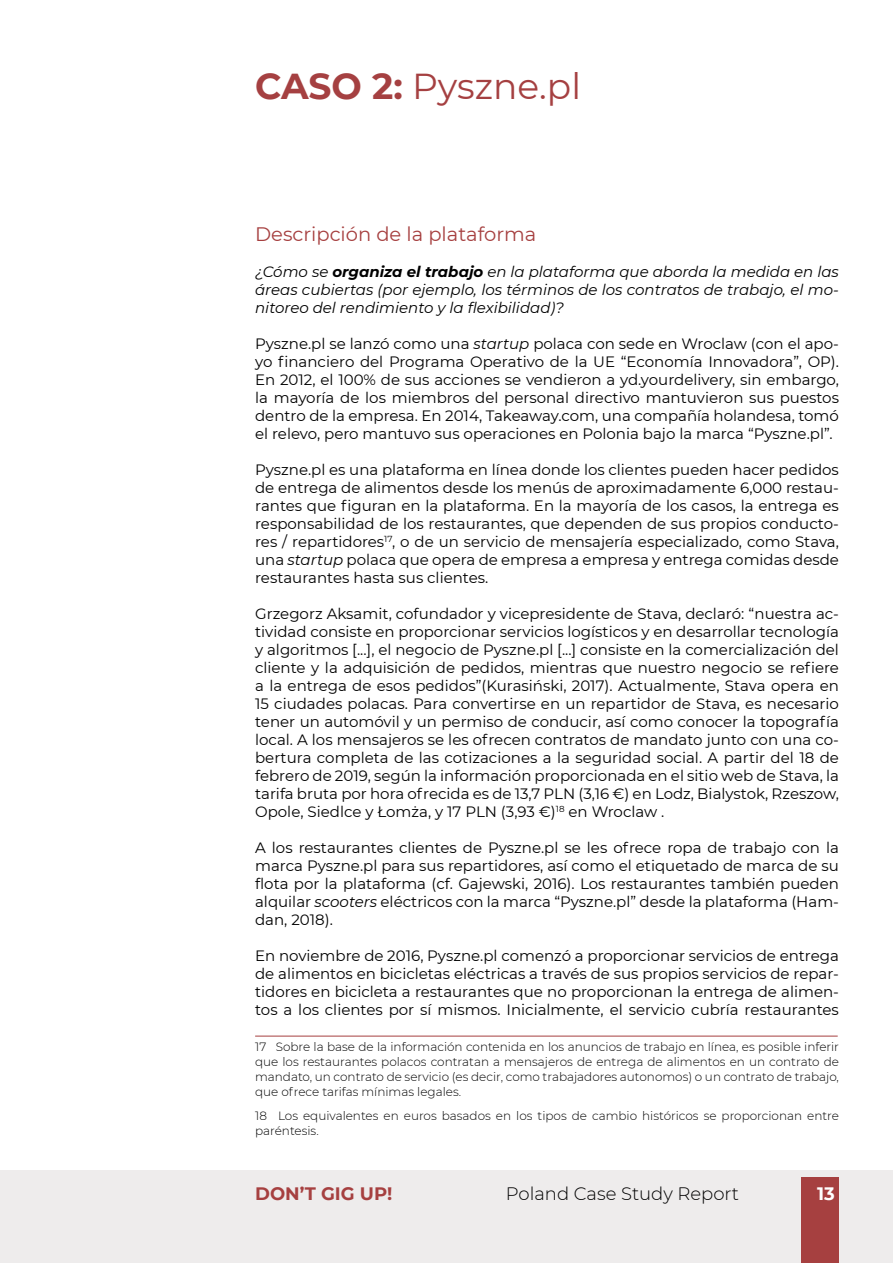
<style>
.page{position:relative;width:893px;height:1263px;background:#fff}
.page>*{position:absolute;margin:0;border:0;box-sizing:border-box;transform-origin:0 0}
.t1{font:36px "Montserrat";color:#a54041}
.t2{font:19.5px "Montserrat";color:#a64040}
.t3{font:300 18px "Montserrat";color:#000}
.t4{font:700 18px "Montserrat";color:#a64040}
.t5{font:700 18px "Montserrat";color:#fff}
.t6{font:15px/18px "Montserrat";color:#000;text-align:justify}
.t7{font:italic 15px/18px "Montserrat";color:#000;text-align:justify}
.t8{font:300 12px/15px "Montserrat";color:#000;text-align:justify}
.s1{font-weight:700}
.s2{font-style:italic}
</style>
<div class="page">
<div style="left:0;top:1170px;width:893px;height:93px;background:#eeecec"></div>
<div style="left:801px;top:1177px;width:38px;height:86px;background:#a64040"></div>
<hr style="left:255px;top:1036px;width:583px;height:1px;background:#a64040">
<h1 class="t1" style="left:255px;top:61px;width:327px"><span class="s1">CASO 2:</span> Pyszne.pl</h1>
<h2 class="t2" style="left:255px;top:221px;width:283px">Descripción de la plataforma</h2>
<p class="t7" style="left:255px;top:262px;width:585px">¿Cómo se <span class="s1">organiza el trabajo</span> en la plataforma que aborda la medida en las áreas cubiertas (por ejemplo, los términos de los contratos de trabajo, el mo&shy;nitoreo del rendimiento y la flexibilidad)?</p>
<p class="t6" style="left:255px;top:334px;width:585px">Pyszne.pl se lanzó como una <span class="s2">startup</span> polaca con sede en Wroclaw (con el apo&shy;yo financiero del Programa Operativo de la UE “Economía Innovadora”, OP).<br>En 2012, el 100% de sus acciones se vendieron a yd.yourdelivery, sin embargo, la mayoría de los miembros del personal directivo mantuvieron sus puestos dentro de la empresa. En 2014, Takeaway.com, una compañía holandesa, tomó el relevo, pero mantuvo sus operaciones en Polonia bajo la marca “Pyszne.pl”.</p>
<p class="t6" style="left:255px;top:460px;width:585px">Pyszne.pl es una plataforma en línea donde los clientes pueden hacer pedidos de entrega de alimentos desde los menús de aproximadamente 6,000 restau&shy;rantes que figuran en la plataforma. En la mayoría de los casos, la entrega es responsabilidad de los restaurantes, que dependen de sus propios conducto&shy;res / repartidores<sup>17</sup>, o de un servicio de mensajería especializado, como Stava, una <span class="s2">startup</span> polaca que opera de empresa a empresa y entrega comidas desde restaurantes hasta sus clientes.</p>
<p class="t6" style="left:255px;top:604px;width:585px">Grzegorz Aksamit, cofundador y vicepresidente de Stava, declaró: “nuestra ac&shy;tividad consiste en proporcionar servicios logísticos y en desarrollar tecnología y algoritmos [...], el negocio de Pyszne.pl [...] consiste en la comercialización del cliente y la adquisición de pedidos, mientras que nuestro negocio se refiere a la entrega de esos pedidos”(Kurasiński, 2017). Actualmente, Stava opera en 15 ciudades polacas. Para convertirse en un repartidor de Stava, es necesario tener un automóvil y un permiso de conducir, así como conocer la topografía local. A los mensajeros se les ofrecen contratos de mandato junto con una co&shy;bertura completa de las cotizaciones a la seguridad social. A partir del 18 de febrero de 2019, según la información proporcionada en el sitio web de Stava, la tarifa bruta por hora ofrecida es de 13,7 PLN (3,16 €) en Lodz, Bialystok, Rzeszow, Opole, Siedlce y Łomża, y 17 PLN (3,93 €)<sup>18</sup> en Wroclaw .</p>
<p class="t6" style="left:255px;top:838px;width:585px">A los restaurantes clientes de Pyszne.pl se les ofrece ropa de trabajo con la marca Pyszne.pl para sus repartidores, así como el etiquetado de marca de su flota por la plataforma (cf. Gajewski, 2016). Los restaurantes también pueden alquilar <span class="s2">scooters</span> eléctricos con la marca “Pyszne.pl” desde la plataforma (Ham&shy;dan, 2018).</p>
<p class="t6" style="left:255px;top:946px;width:585px">En noviembre de 2016, Pyszne.pl comenzó a proporcionar servicios de entrega de alimentos en bicicletas eléctricas a través de sus propios servicios de repar&shy;tidores en bicicleta a restaurantes que no proporcionan la entrega de alimen&shy;tos a los clientes por sí mismos. Inicialmente, el servicio cubría restaurantes</p>
<p class="t8" style="left:255px;top:1039px;width:585px">17 Sobre la base de la información contenida en los anuncios de trabajo en línea, es posible inferir que los restaurantes polacos contratan a mensajeros de entrega de alimentos en un contrato de mandato, un contrato de servicio (es decir, como trabajadores autonomos) o un contrato de trabajo, que ofrece tarifas mínimas legales.</p>
<p class="t8" style="left:255px;top:1108px;width:585px">18 Los equivalentes en euros basados en los tipos de cambio históricos se proporcionan entre paréntesis.</p>
<p class="t4" style="left:255px;top:1181px;width:139px">DON’T GIG UP!</p>
<p class="t3" style="left:506px;top:1182px;width:235px">Poland Case Study Report</p>
<p class="t5" style="left:817px;top:1181px;width:19px">13</p>
</div>
